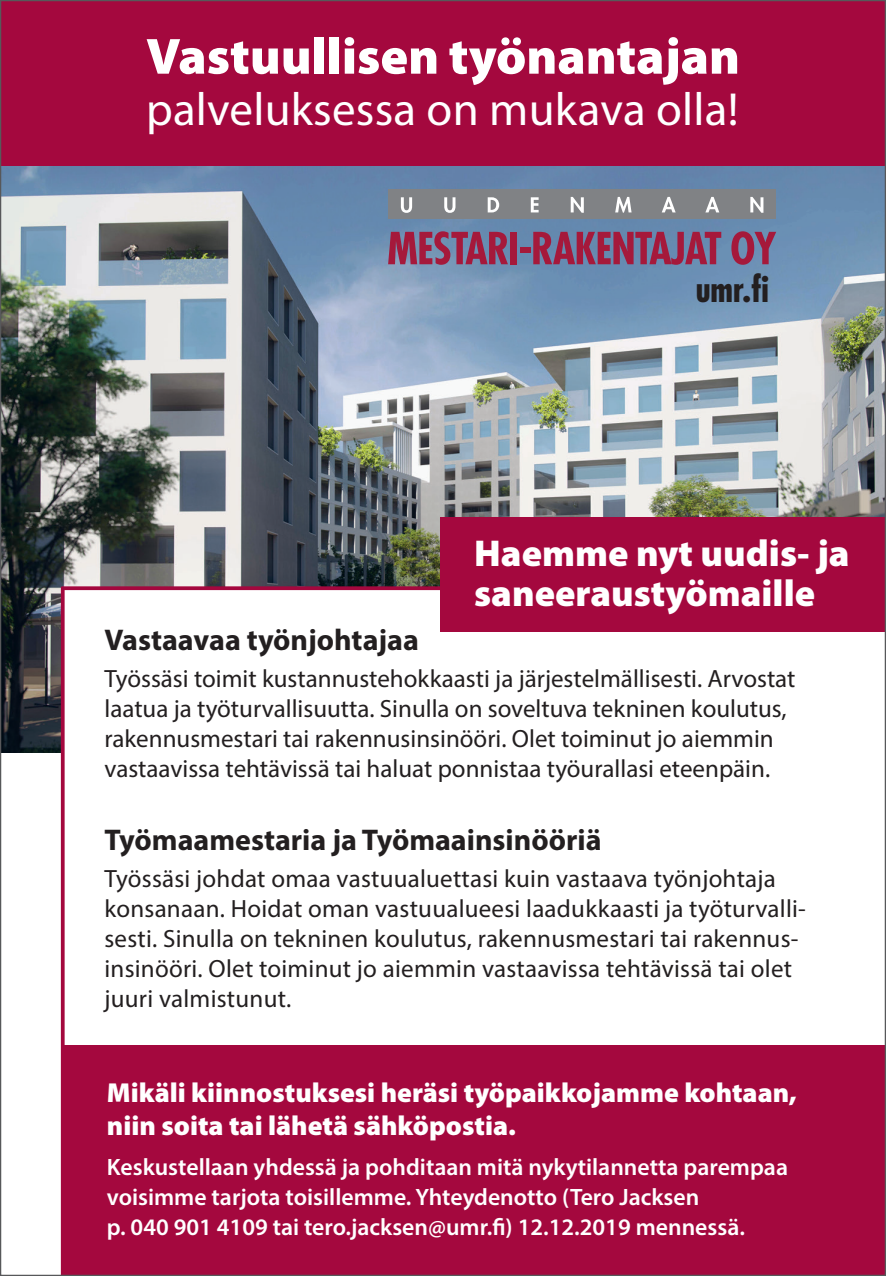
<style>
.page{position:relative;width:886px;height:1276px;background:#fff}
.page>*{position:absolute;margin:0;border:0;box-sizing:border-box;transform-origin:0 0}
.t1{font:900 51.25px "Myriad Pro";color:#fff}
.t2{font:46.5px "Myriad Pro";letter-spacing:.005em;color:#fff}
.t3{font:900 37.5px/40px "Myriad Pro";color:#fff}
.t4{font:700 condensed 35.25px "Futura";color:#231f20}
.t5{font:700 30px "Myriad Pro";color:#231f20}
.t6{font:900 27.5px/33px "Myriad Pro";color:#fff}
.t7{font:25px/30px "Myriad Pro";letter-spacing:.005em;color:#231f20}
.t8{font:600 23.75px/30px "Myriad Pro";color:#fff}
</style>
<div class="page">
<img style="left:2px;top:165px;width:882px;height:587px">
<div style="left:0;top:0;width:886px;height:165px;background:#a4083e"></div>
<div style="left:64px;top:1045px;width:822px;height:231px;background:#a4083e"></div>
<div style="left:61px;top:587px;width:825px;height:435px;background:#fff"></div>
<svg style="left:61px;top:586px;width:379px;height:4px;background:#9e1042"></svg>
<svg style="left:61px;top:587px;width:4px;height:687px;background:#a91749"></svg>
<div style="left:388px;top:189px;width:388px;height:29px;background:#808285"></div>
<svg style="left:401px;top:197px;width:11px;height:16px"></svg>
<svg style="left:444px;top:197px;width:11px;height:16px"></svg>
<svg style="left:488px;top:197px;width:11px;height:15px"></svg>
<svg style="left:531px;top:197px;width:8px;height:15px"></svg>
<svg style="left:571px;top:197px;width:13px;height:16px"></svg>
<svg style="left:615px;top:197px;width:16px;height:16px"></svg>
<svg style="left:662px;top:197px;width:14px;height:15px"></svg>
<svg style="left:705px;top:197px;width:14px;height:15px"></svg>
<svg style="left:750px;top:197px;width:13px;height:16px"></svg>
<svg style="left:388px;top:231px;width:120px;height:34px;background:#8e4a6c"></svg>
<div style="left:511px;top:232px;width:6px;height:32px;background:#a5193b"></div>
<div style="left:520px;top:247px;width:11px;height:6px;background:#a5193b"></div>
<svg style="left:533px;top:232px;width:188px;height:33px;background:#8a476b"></svg>
<svg style="left:731px;top:231px;width:45px;height:34px;background:#875478"></svg>
<div style="left:440px;top:517px;width:446px;height:115px;background:#a4083e"></div>
<h1 class="t1" style="left:146px;top:27px;width:595px">Vastuullisen työnantajan</h1>
<h2 class="t2" style="left:146px;top:81px;width:594px">palveluksessa on mukava olla!</h2>
<h3 class="t4" style="left:696px;top:267px;width:75px">umr.fi</h3>
<h3 class="t3" style="left:474px;top:533px;width:377px">Haemme nyt uudis- ja saneeraustyömaille</h3>
<p class="t5" style="left:104px;top:620px;width:316px">Vastaavaa työnjohtajaa</p>
<p class="t7" style="left:104px;top:663px;width:692px">Työssäsi toimit kustannustehokkaasti ja järjestelmällisesti. Arvostat laatua ja työturvallisuutta. Sinulla on soveltuva tekninen koulutus, rakennusmestari tai rakennusinsinööri. Olet toiminut jo aiemmin vastaavissa tehtävissä tai haluat ponnistaa työurallasi eteenpäin.</p>
<p class="t5" style="left:104px;top:820px;width:499px">Työmaamestaria ja Työmaainsinööriä</p>
<p class="t7" style="left:104px;top:863px;width:703px">Työssäsi johdat omaa vastuualuettasi kuin vastaava työnjohtaja konsanaan. Hoidat oman vastuualueesi laadukkaasti ja työturvalli&shy;sesti. Sinulla on tekninen koulutus, rakennusmestari tai rakennus&shy;insinööri. Olet toiminut jo aiemmin vastaavissa tehtävissä tai olet juuri valmistunut.</p>
<p class="t6" style="left:107px;top:1076px;width:691px">Mikäli kiinnostuksesi heräsi työpaikkojamme kohtaan, niin soita tai lähetä sähköpostia.</p>
<p class="t8" style="left:107px;top:1152px;width:683px">Keskustellaan yhdessä ja pohditaan mitä nykytilannetta parempaa voisimme tarjota toisillemme. Yhteydenotto (Tero Jacksen<br>p. 040 901 4109 tai tero.jacksen@umr.fi) 12.12.2019 mennessä.</p>
</div>
